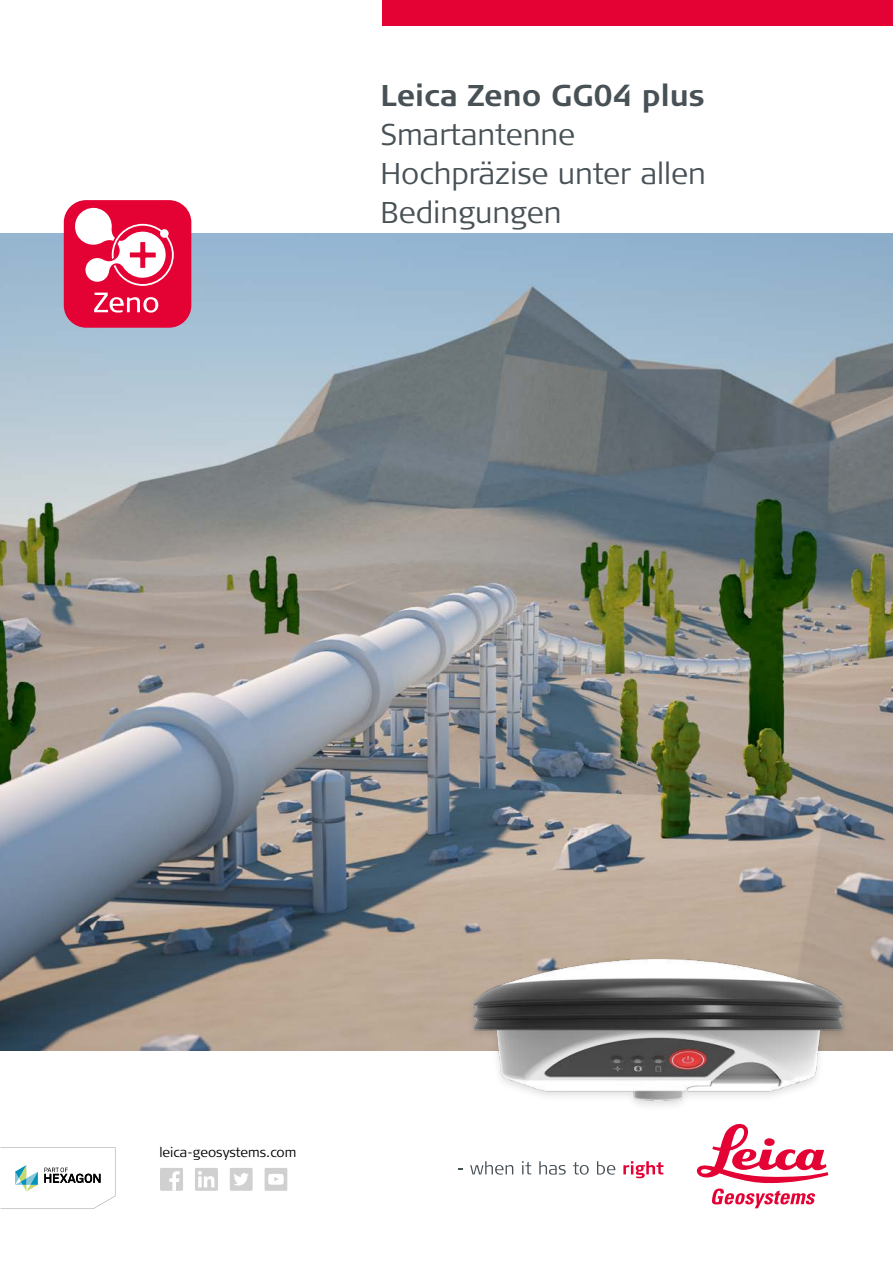
<style>
.page{position:relative;width:893px;height:1263px;background:#fff}
.page>*{position:absolute;margin:0;border:0;box-sizing:border-box;transform-origin:0 0}
.t1{font:300 30px/39px "Signa Column";color:#485156}
.t2{font:700 30px "Signa Column";color:#485156}
.t3{font:300 13.5px "Signa Normal";color:#000}
</style>
<div class="page">
<img style="left:0;top:234px;width:893px;height:816px">
<div style="left:383px;top:0;width:510px;height:26px;background:#e40134"></div>
<svg style="left:470px;top:1161px;width:43px;height:14px"></svg>
<svg style="left:522px;top:1161px;width:9px;height:13px"></svg>
<svg style="left:539px;top:1161px;width:27px;height:13px"></svg>
<svg style="left:573px;top:1162px;width:16px;height:13px"></svg>
<svg style="left:597px;top:1161px;width:18px;height:14px"></svg>
<svg style="left:623px;top:1161px;width:40px;height:17px"></svg>
<svg style="left:697px;top:1123px;width:131px;height:85px"></svg>
<svg style="left:0;top:1147px;width:115px;height:62px"></svg>
<div style="left:64px;top:200px;width:127px;height:128px;background:#e40134;border-radius:22px"></div>
<svg style="left:94px;top:293px;width:64px;height:20px"></svg>
<svg style="left:75px;top:207px;width:99px;height:79px"></svg>
<img style="left:466px;top:943px;width:383px;height:163px">
<svg style="left:264px;top:1168px;width:24px;height:23px"></svg>
<svg style="left:230px;top:1168px;width:23px;height:23px"></svg>
<svg style="left:195px;top:1168px;width:23px;height:23px"></svg>
<hr style="left:198px;top:1176px;width:4px;height:11px;background:#f4f4f4">
<svg style="left:160px;top:1168px;width:23px;height:23px"></svg>
<p class="t2" style="left:381px;top:77px;width:326px">Leica Zeno GG04 plus</p>
<p class="t1" style="left:381px;top:116px;width:327px">Smartantenne<br>Hochpräzise unter allen<br>Bedingungen</p>
<p class="t3" style="left:159px;top:1144px;width:138px">leica-geosystems.com</p>
</div>
